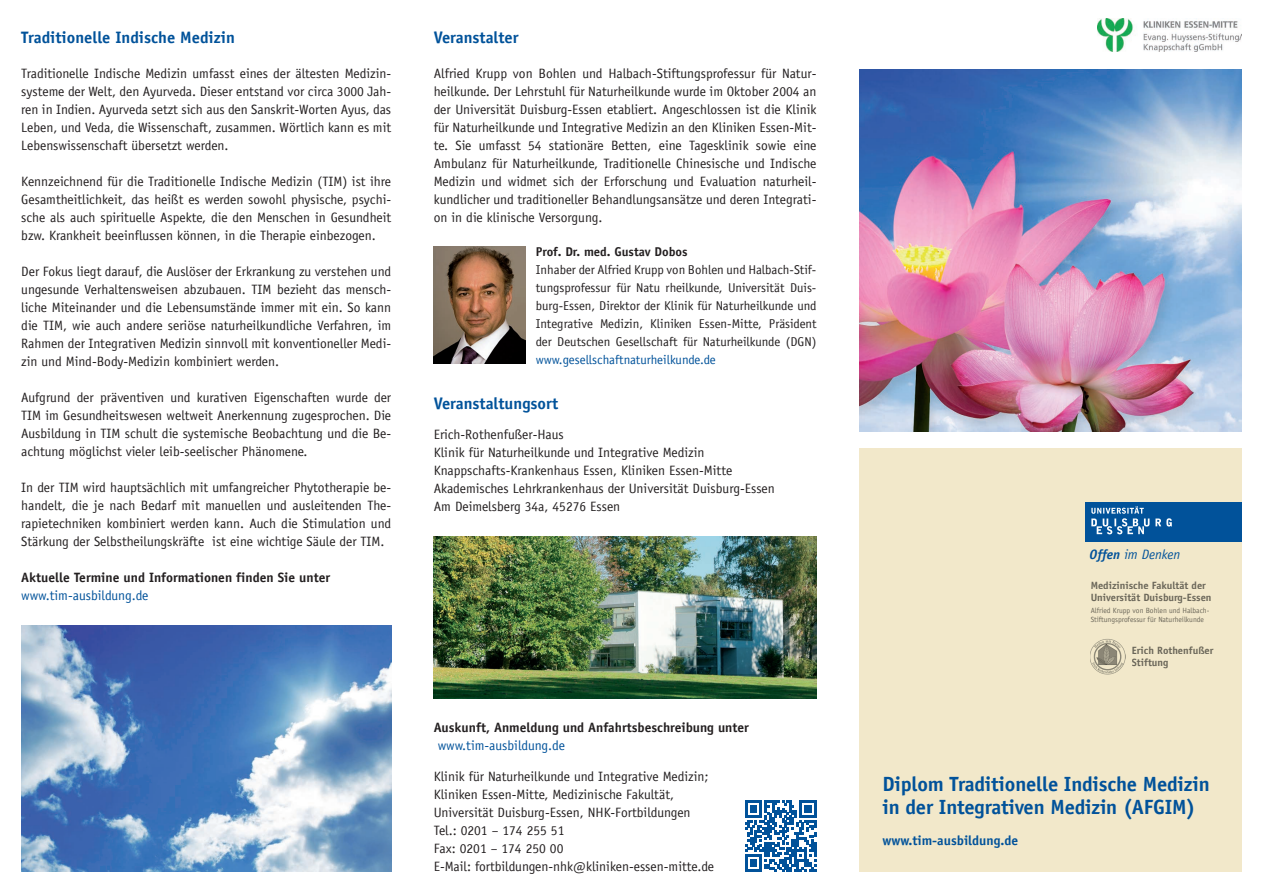
<style>
.page{position:relative;width:1263px;height:893px;background:#fff}
.page>*{position:absolute;margin:0;border:0;box-sizing:border-box;transform-origin:0 0}
.t1{font:700 20.55px/22.5px "Officina Sans";letter-spacing:-.01em;color:#01529a}
.t2{font:700 16.5px "Officina Sans";color:#01529a}
.t3{font:italic 13.65px "Officina Sans";color:#01529a}
.t4{font:13.5px/18px "Officina Sans";color:#231f20;text-align:justify}
.t5{font:700 13.5px "Officina Sans";color:#231f20}
.t6{font:13.5px "Officina Sans";color:#01529a}
.t7{font:700 13.5px "Officina Sans";color:#01529a}
.t8{font:12.75px/18px "Officina Sans";color:#231f20;text-align:justify}
.t9{font:12.75px "Officina Sans";color:#01529a}
.t10{font:700 12.75px "Officina Sans";color:#231f20}
.t11{font:700 10.5px/12.6px "Officina Sans";color:#6a6659}
.t12{font:7.5px/9px "Officina Sans";color:#6a6659}
.s1{font-weight:700}
</style>
<div class="page">
<div style="left:859px;top:449px;width:383px;height:423px;background:#f2e8ca"></div>
<div style="left:1085px;top:502px;width:157px;height:39px;background:#01529a"></div>
<svg style="left:1091px;top:506px;width:81px;height:28px"></svg>
<img style="left:21px;top:625px;width:370px;height:247px">
<img style="left:859px;top:70px;width:383px;height:361px">
<img style="left:1090px;top:639px;width:36px;height:35px">
<img style="left:434px;top:247px;width:91px;height:117px">
<img style="left:434px;top:537px;width:382px;height:161px">
<svg style="left:745px;top:800px;width:71px;height:72px"></svg>
<img style="left:1097px;top:18px;width:145px;height:33px">
<p class="t2" style="left:21px;top:27px;width:215px">Traditionelle Indische Medizin</p>
<p class="t4" style="left:21px;top:64px;width:371px">Traditionelle Indische Medizin umfasst eines der ältesten Medizin&shy;systeme der Welt, den Ayurveda. Dieser entstand vor circa 3000 Jah&shy;ren in Indien. Ayurveda setzt sich aus den Sanskrit-Worten Ayus, das Leben, und Veda, die Wissenschaft, zusammen. Wörtlich kann es mit Lebenswissenschaft übersetzt werden.</p>
<p class="t4" style="left:21px;top:172px;width:371px">Kennzeichnend für die Traditionelle Indische Medizin (TIM) ist ihre Gesamtheitlichkeit, das heißt es werden sowohl physische, psychi&shy;sche als auch spirituelle Aspekte, die den Menschen in Gesundheit bzw. Krankheit beeinflussen können, in die Therapie einbezogen.</p>
<p class="t4" style="left:21px;top:262px;width:371px">Der Fokus liegt darauf, die Auslöser der Erkrankung zu verstehen und ungesunde Verhaltensweisen abzubauen. TIM bezieht das mensch&shy;liche Miteinander und die Lebensumstände immer mit ein. So kann die TIM, wie auch andere seriöse naturheilkundliche Verfahren, im Rahmen der Integrativen Medizin sinnvoll mit konventioneller Medi&shy;zin und Mind-Body-Medizin kombiniert werden.</p>
<p class="t4" style="left:21px;top:388px;width:371px">Aufgrund der präventiven und kurativen Eigenschaften wurde der TIM im Gesundheitswesen weltweit Anerkennung zugesprochen. Die Ausbildung in TIM schult die systemische Beobachtung und die Be&shy;achtung möglichst vieler leib-seelischer Phänomene.</p>
<p class="t4" style="left:21px;top:478px;width:371px">In der TIM wird hauptsächlich mit umfangreicher Phytotherapie be&shy;handelt, die je nach Bedarf mit manuellen und ausleitenden The&shy;rapietechniken kombiniert werden kann. Auch die Stimulation und Stärkung der Selbstheilungskräfte ist eine wichtige Säule der TIM.</p>
<p class="t5" style="left:21px;top:568px;width:310px">Aktuelle Termine und Informationen finden Sie unter</p>
<p class="t6" style="left:21px;top:587px;width:129px">www.tim-ausbildung.de</p>
<p class="t2" style="left:434px;top:27px;width:86px">Veranstalter</p>
<p class="t4" style="left:434px;top:64px;width:384px">Alfried Krupp von Bohlen und Halbach-Stiftungsprofessur für Natur&shy;heilkunde. Der Lehrstuhl für Naturheilkunde wurde im Oktober 2004 an der Universität Duisburg-Essen etabliert. Angeschlossen ist die Klinik für Naturheilkunde und Integrative Medizin an den Kliniken Essen-Mit&shy;te. Sie umfasst 54 stationäre Betten, eine Tagesklinik sowie eine Ambulanz für Naturheilkunde, Traditionelle Chinesische und Indische Medizin und widmet sich der Erforschung und Evaluation naturheil&shy;kundlicher und traditioneller Behandlungsansätze und deren Integrati&shy;on in die klinische Versorgung.</p>
<p class="t10" style="left:536px;top:244px;width:153px">Prof. Dr. med. Gustav Dobos</p>
<p class="t8" style="left:536px;top:261px;width:282px">Inhaber der Alfried Krupp von Bohlen und Halbach-Stif&shy;tungsprofessur für Natu rheilkunde, Universität Duis&shy;burg-Essen, Direktor der Klinik für Naturheilkunde und Integrative Medizin, Kliniken Essen-Mitte, Präsident der Deutschen Gesellschaft für Naturheilkunde (DGN)</p>
<p class="t9" style="left:536px;top:352px;width:181px">www.gesellschaftnaturheilkunde.de</p>
<p class="t2" style="left:434px;top:393px;width:126px">Veranstaltungsort</p>
<p class="t4" style="left:434px;top:425px;width:343px;text-align:left">Erich-Rothenfußer-Haus<br>Klinik für Naturheilkunde und Integrative Medizin Knappschafts-Krankenhaus Essen, Kliniken Essen-Mitte Akademisches Lehrkrankenhaus der Universität Duisburg-Essen Am Deimelsberg 34a, 45276 Essen</p>
<p class="t5" style="left:434px;top:718px;width:317px">Auskunft, Anmeldung und Anfahrtsbeschreibung unter</p>
<p class="t6" style="left:438px;top:737px;width:129px">www.tim-ausbildung.de</p>
<p class="t4" style="left:434px;top:767px;width:282px;text-align:left">Klinik für Naturheilkunde und Integrative Medizin; Kliniken Essen-Mitte, Medizinische Fakultät, Universität Duisburg-Essen, NHK-Fortbildungen Tel.: 0201 – 174 255 51<br>Fax: 0201 – 174 250 00<br>E-Mail: fortbildungen-nhk@kliniken-essen-mitte.de</p>
<p class="t3" style="left:1089px;top:547px;width:92px"><span class="s1">Offen</span> im Denken</p>
<p class="t11" style="left:1091px;top:579px;width:122px">Medizinische Fakultät der<br>Universität Duisburg-Essen</p>
<p class="t12" style="left:1091px;top:606px;width:120px">Alfried Krupp von Bohlen und Halbach-<br>Stiftungsprofessur für Naturheilkunde</p>
<p class="t11" style="left:1132px;top:644px;width:83px">Erich Rothenfußer<br>Stiftung</p>
<h1 class="t1" style="left:882px;top:773px;width:329px">Diplom Traditionelle Indische Medizin in der Integrativen Medizin (AFGIM)</h1>
<p class="t7" style="left:882px;top:832px;width:137px">www.tim-ausbildung.de</p>
</div>
